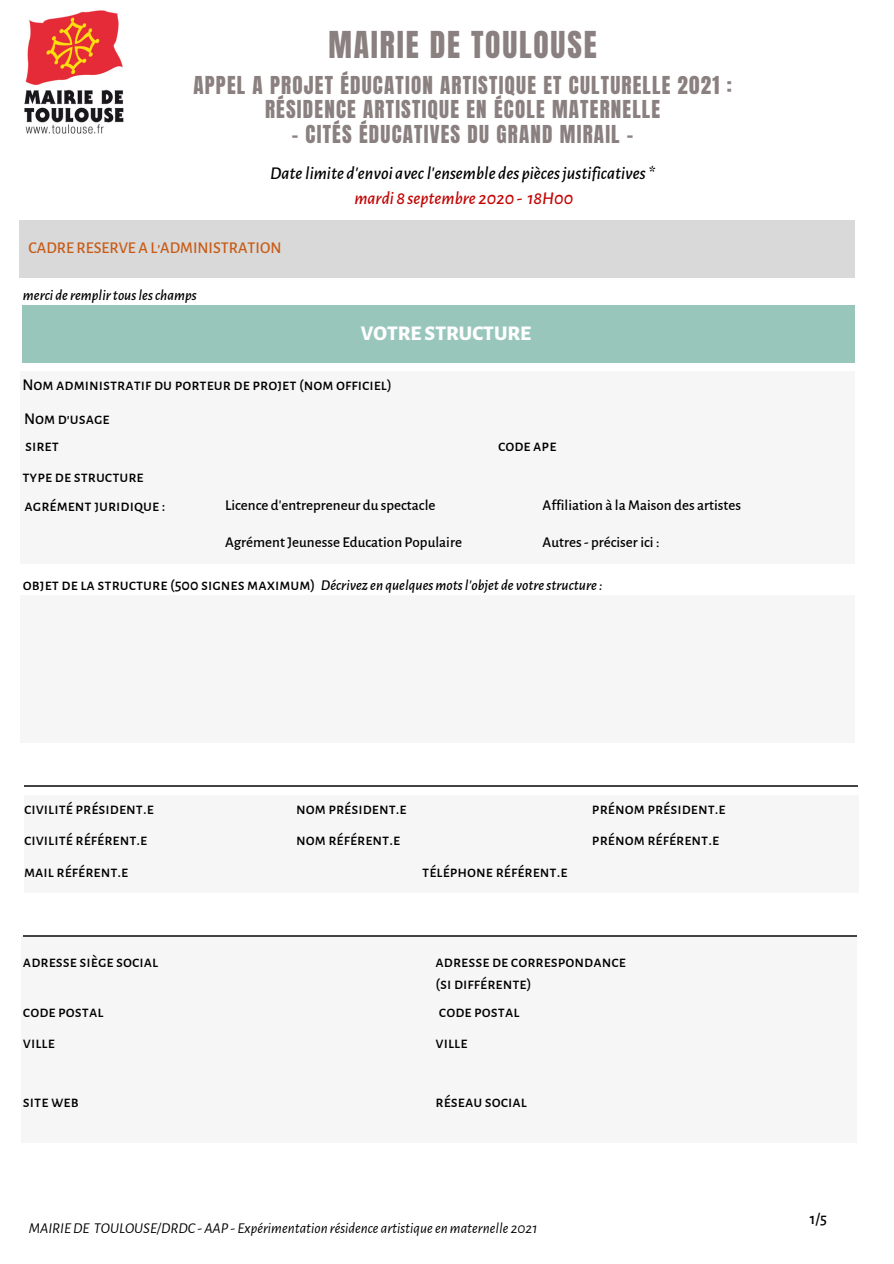
<style>
.page{position:relative;width:894px;height:1264px;background:#fff}
.page>*{position:absolute;margin:0;border:0;box-sizing:border-box;transform-origin:0 0}
.t1{font:31.5px "Anton";letter-spacing:.055em;color:#8b8080}
.t2{font:21px/24.8px "Anton";letter-spacing:.055em;color:#8b8080;text-align:center}
.t3{font:800 21px "Alegreya Sans SC";color:#fff}
.t4{font:italic 500 18px "Alegreya Sans";color:#000}
.t5{font:italic 500 18px "Alegreya Sans";color:#c20606}
.t6{font:500 16.05px/30.6px "Alegreya Sans SC";color:#000}
.t7{font:500 16.05px "Alegreya Sans SC";color:#c85c17}
.t8{font:500 15px "Alegreya Sans";color:#000}
.t9{font:italic 500 15px "Alegreya Sans";color:#000}
.t10{font:italic 15px "Alegreya Sans";color:#000}
.s1{font-family:"Alegreya Sans SC";font-style:normal;font-size:16.05px}
</style>
<div class="page">
<img style="left:24px;top:10px;width:100px;height:124px">
<div style="left:23px;top:305px;width:831px;height:57px;background:#99c6bb"></div>
<div style="left:20px;top:220px;width:834px;height:57px;background:#d9d9d9"></div>
<div style="left:21px;top:371px;width:833px;height:192px;background:#f6f6f6"></div>
<div style="left:24px;top:795px;width:834px;height:98px;background:#f6f6f6"></div>
<div style="left:21px;top:936px;width:835px;height:206px;background:#f6f6f6"></div>
<hr style="left:24px;top:785px;width:833px;height:1px;background:#444242">
<hr style="left:23px;top:935px;width:833px;height:1px;background:#444242">
<div style="left:21px;top:595px;width:833px;height:147px;background:#f6f6f6"></div>
<h1 class="t1" style="left:328px;top:22px;width:270px">MAIRIE DE TOULOUSE</h1>
<h2 class="t2" style="left:193px;top:73px;width:539px">APPEL A PROJET ÉDUCATION ARTISTIQUE ET CULTURELLE 2021 :<br>RÉSIDENCE ARTISTIQUE EN ÉCOLE MATERNELLE</h2>
<h2 class="t2" style="left:291px;top:122px;width:343px">- CITÉS ÉDUCATIVES DU GRAND MIRAIL -</h2>
<p class="t4" style="left:270px;top:165px;width:386px">Date limite d'envoi avec l'ensemble des pièces justificatives *</p>
<p class="t5" style="left:354px;top:189px;width:220px">mardi 8 septembre 2020 - 18H00</p>
<p class="t7" style="left:29px;top:240px;width:254px">CADRE RESERVE A L'ADMINISTRATION</p>
<p class="t9" style="left:23px;top:288px;width:175px">merci de remplir tous les champs</p>
<h2 class="t3" style="left:361px;top:323px;width:172px">VOTRE STRUCTURE</h2>
<p class="t6" style="left:23px;top:368px;width:371px;line-height:34.2px">Nom administratif du porteur de projet (nom officiel)<br>Nom d'usage</p>
<p class="t6" style="left:25px;top:431px;width:35px">siret</p>
<p class="t6" style="left:498px;top:431px;width:60px">code ape</p>
<p class="t6" style="left:23px;top:462px;width:144px;line-height:29.2px">type de structure agrément juridique :</p>
<p class="t8" style="left:225px;top:498px;width:212px">Licence d'entrepreneur du spectacle</p>
<p class="t8" style="left:542px;top:498px;width:200px">Affiliation à la Maison des artistes</p>
<p class="t8" style="left:225px;top:535px;width:238px">Agrément Jeunesse Education Populaire</p>
<p class="t8" style="left:542px;top:535px;width:118px">Autres - préciser ici :</p>
<p class="t9" style="left:23px;top:578px;width:581px"><span class="s1">objet de la structure (500 signes maximum)</span> Décrivez en quelques mots l'objet de votre structure :</p>
<p class="t6" style="left:24px;top:793px;width:131px">civilité président.e</p>
<p class="t6" style="left:296px;top:793px;width:112px">nom président.e</p>
<p class="t6" style="left:591px;top:793px;width:135px">prénom président.e</p>
<p class="t6" style="left:24px;top:825px;width:125px">civilité référent.e</p>
<p class="t6" style="left:296px;top:825px;width:106px">nom référent.e</p>
<p class="t6" style="left:591px;top:825px;width:129px">prénom référent.e</p>
<p class="t6" style="left:24px;top:857px;width:106px">mail référent.e</p>
<p class="t6" style="left:422px;top:857px;width:147px">téléphone référent.e</p>
<p class="t6" style="left:23px;top:946px;width:137px">adresse siège social</p>
<p class="t6" style="left:23px;top:997px;width:82px">code postal ville</p>
<p class="t6" style="left:435px;top:951px;width:192px;line-height:21.8px">adresse de correspondance (si différente)</p>
<p class="t6" style="left:435px;top:997px;width:86px">code postal ville</p>
<p class="t6" style="left:23px;top:1086px;width:57px">site web</p>
<p class="t6" style="left:435px;top:1086px;width:93px">réseau social</p>
<p class="t10" style="left:29px;top:1221px;width:510px">MAIRIE DE TOULOUSE/DRDC - AAP - Expérimentation résidence artistique en maternelle 2021</p>
<p class="t6" style="left:809px;top:1203px;width:19px">1/5</p>
</div>
